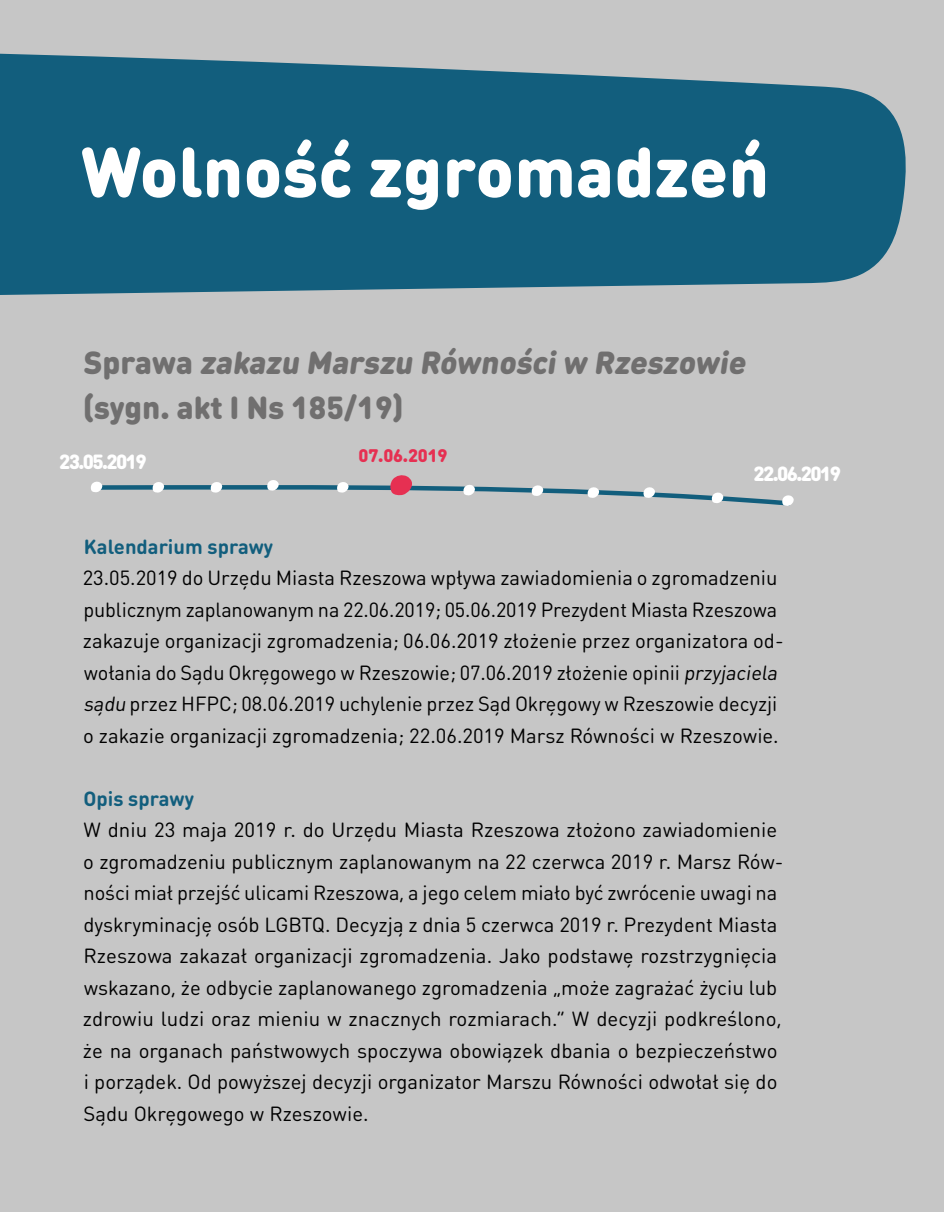
<style>
.page{position:relative;width:944px;height:1212px;background:#c6c6c6}
.page>*{position:absolute;margin:0;border:0;box-sizing:border-box;transform-origin:0 0}
.t1{font:900 69.75px "DIN Round Pro";letter-spacing:.01em;color:#fff}
.t2{font:900 31.5px/45px "DIN Round Pro";color:#706f6f}
.t3{font:20.25px/31.5px "DIN Round Pro";color:#000}
.t4{font:700 20.25px "DIN Round Pro";color:#125e7d}
.t5{font:900 20.25px "DIN Round Pro";letter-spacing:-.08em;color:#fff}
.t6{font:900 18px "DIN Round Pro";letter-spacing:-.01em;color:#e63052}
</style>
<div class="page">
<svg style="left:0;top:53px;width:906px;height:242px;background:#256984"></svg>
<svg style="left:91px;top:475px;width:703px;height:31px"></svg>
<h1 class="t1" style="left:80px;top:119px;width:690px">Wolność zgromadzeń</h1>
<h2 class="t2" style="left:83px;top:338px;width:670px">S p r a w a zakazu Marszu Równościw Rzeszowie (sygn. akt I Ns 185/19)</h2>
<p class="t5" style="left:59px;top:446px;width:89px">23.05.2019</p>
<p class="t6" style="left:359px;top:441px;width:91px">07.06.2019</p>
<p class="t5" style="left:754px;top:458px;width:89px">22.06.2019</p>
<p class="t4" style="left:84px;top:532px;width:191px">Kalendarium sprawy</p>
<p class="t3" style="left:83px;top:561px;width:702px">23.05.2019 do Urzędu Miasta Rzeszowa wpływa zawiadomienia o zgromadzeniu publicznym zaplanowanym na 22.06.2019; 05.06.2019 Prezydent Miasta Rzeszowa zakazuje organizacji zgromadzenia; 06.06.2019 złożenie przez organizatora od&shy;wołania do Sądu Okręgowego w Rzeszowie; 07.06.2019 złożenie opinii przyjaciela sądu przez HFPC; 08.06.2019 uchylenie przez Sąd Okręgowy w Rzeszowie decyzji o zakazie organizacji zgromadzenia; 22.06.2019 Marsz Równości w Rzeszowie.</p>
<p class="t4" style="left:84px;top:784px;width:112px">Opis sprawy</p>
<p class="t3" style="left:83px;top:813px;width:702px">W dniu 23 maja 2019 r. do Urzędu Miasta Rzeszowa złożono zawiadomienie o zgromadzeniu publicznym zaplanowanym na 22 czerwca 2019 r. Marsz Rów&shy;ności miał przejść ulicami Rzeszowa, a jego celem miało być zwrócenie uwagi na dyskryminację osób LGBTQ. Decyzją z dnia 5 czerwca 2019 r. Prezydent Miasta Rzeszowa zakazał organizacji zgromadzenia. Jako podstawę rozstrzygnięcia wskazano, że odbycie zaplanowanego zgromadzenia „może zagrażać życiu lub zdrowiu ludzi oraz mieniu w znacznych rozmiarach.” W decyzji podkreślono, że na organach państwowych spoczywa obowiązek dbania o bezpieczeństwo i porządek. Od powyższej decyzji organizator Marszu Równości odwołał się do Sądu Okręgowego w Rzeszowie.</p>
</div>
